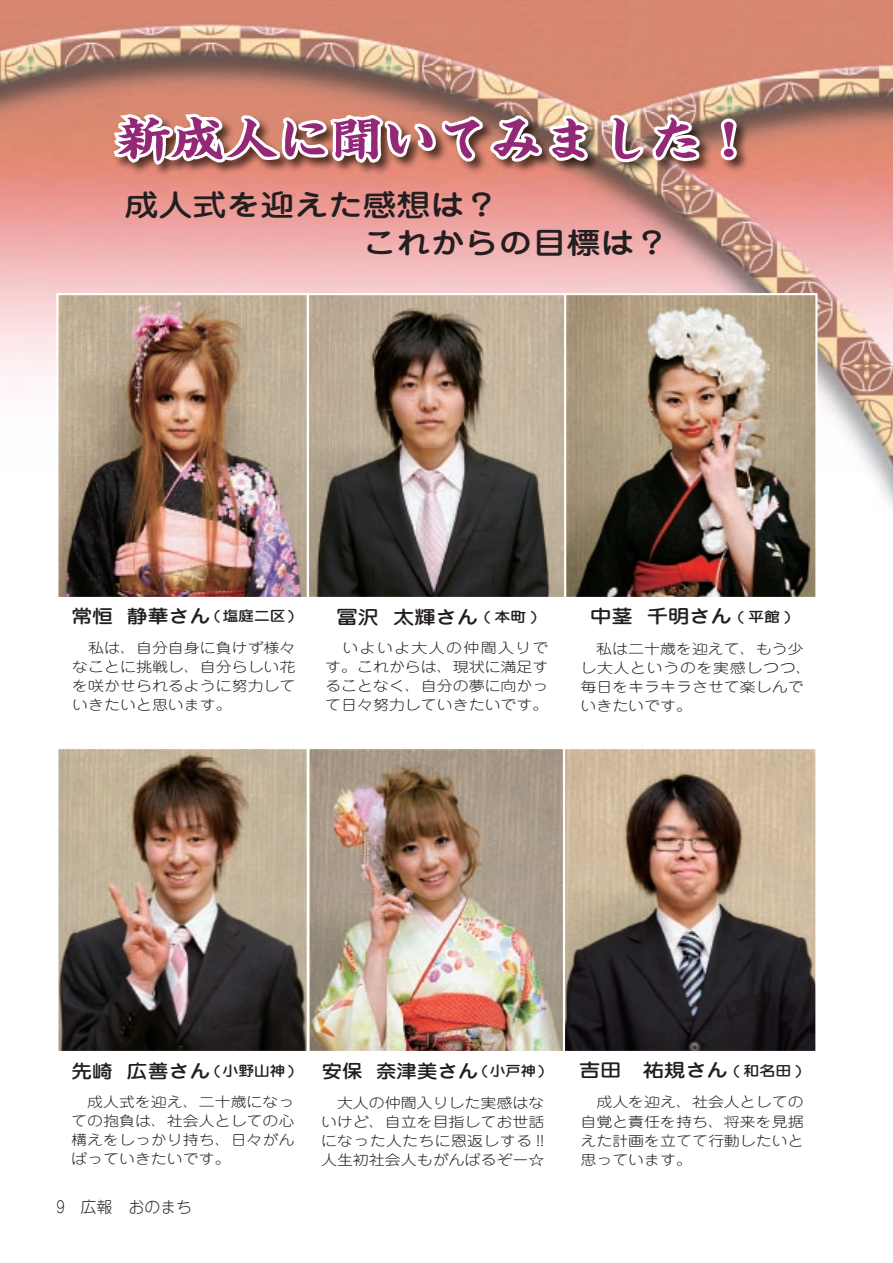
<style>
.page{position:relative;width:893px;height:1263px;background:#fff}
.page>*{position:absolute;margin:0;border:0;box-sizing:border-box;transform-origin:0 0}
.t1{font:700 46.05px "Kaisho MCBK1 Pro De";color:#932877;scale:1.15 1}
.t2{font:500 29.4px/38.2px "Jun 34 Pro";color:#231f20;scale:1.15 1}
.t3{font:500 18.45px "Jun 34 Pro";color:#231f20;scale:1.15 1}
.t4{font:500 18.45px "Jun 34 Pro";color:#231f20;scale:1.13 1}
.t5{font:500 18.45px "Jun 34 Pro";color:#231f20;scale:1.11 1}
.t6{font:300 15.9px "Jun 101 Pro";color:#231f20;scale:.83 1}
.t7{font:300 13.8px/19px "Jun 101 Pro";color:#231f20;text-align:justify;scale:1.15 1}
.s1{font-size:13.8px}
</style>
<div class="page">
<img style="left:0;top:0;width:893px;height:506px">
<img style="left:591px;top:112px;width:157px;height:65px">
<svg style="left:112px;top:0;width:479px;height:293px;background:#d99d92"></svg>
<svg style="left:607px;top:6px;width:96px;height:162px;background:#d19785"></svg>
<svg style="left:717px;top:115px;width:23px;height:48px"></svg>
<img style="left:59px;top:750px;width:755px;height:300px">
<div style="left:307px;top:747px;width:259px;height:306px;border:2px solid #fff"></div>
<div style="left:563px;top:747px;width:254px;height:306px;border:2px solid #fff"></div>
<div style="left:56px;top:747px;width:253px;height:306px;border:2px solid #fff"></div>
<img style="left:59px;top:296px;width:755px;height:300px">
<div style="left:563px;top:293px;width:254px;height:306px;border:2px solid #fff"></div>
<div style="left:307px;top:293px;width:259px;height:306px;border:2px solid #fff"></div>
<div style="left:56px;top:293px;width:253px;height:306px;border:2px solid #fff"></div>
<h1 class="t1" style="left:117px;top:100px;width:556px">新成人に聞いてみました！</h1>
<h2 class="t2" style="left:362px;top:183px;width:268px;text-indent:-238px">成人式を迎えた感想は？<br>これからの目標は？</h2>
<h3 class="t4" style="left:71px;top:601px;width:199px">常恒 静華さん <span class="s1">(塩庭二区)</span></h3>
<h3 class="t3" style="left:336px;top:602px;width:176px">冨沢 太輝さん <span class="s1">( 本町 )</span></h3>
<h3 class="t3" style="left:590px;top:602px;width:176px">中茎 千明さん <span class="s1">( 平館 )</span></h3>
<p class="t7" style="left:72px;top:637px;width:196px;text-indent:16px">私は、自分自身に負けず様々なことに挑戦し、自分らしい花を咲かせられるように努力していきたいと思います。</p>
<p class="t7" style="left:325px;top:637px;width:196px;text-indent:17px">いよいよ大人の仲間入りです。これからは、現状に満足することなく、自分の夢に向かって日々努力していきたいです。</p>
<p class="t7" style="left:580px;top:637px;width:203px;text-align:left;text-indent:16px">私は二十歳を迎えて、もう少し大人というのを実感しつつ、毎日をキラキラさせて楽しんでいきたいです。</p>
<h3 class="t4" style="left:71px;top:1056px;width:199px">先崎 広善さん <span class="s1">(小野山神)</span></h3>
<h3 class="t5" style="left:322px;top:1056px;width:203px">安保 奈津美さん <span class="s1">(小戸神)</span></h3>
<h3 class="t3" style="left:579px;top:1056px;width:196px">吉田 祐規さん <span class="s1">( 和名田 )</span></h3>
<p class="t7" style="left:71px;top:1090px;width:196px;text-indent:16px">成人式を迎え、二十歳になっての抱負は、社会人としての心構えをしっかり持ち、日々がんばっていきたいです。</p>
<p class="t7" style="left:580px;top:1091px;width:196px;text-indent:16px">成人を迎え、社会人としての自覚と責任を持ち、将来を見据えた計画を立てて行動したいと思っています。</p>
<p class="t7" style="left:321px;top:1091px;width:196px;text-indent:16px">大人の仲間入りした実感はないけど、自立を目指してお世話になった人たちに恩返しする !!人生初社会人もがんばるぞー☆</p>
<p class="t6" style="left:56px;top:1194px;width:165px">9 広報 おのまち</p>
</div>
